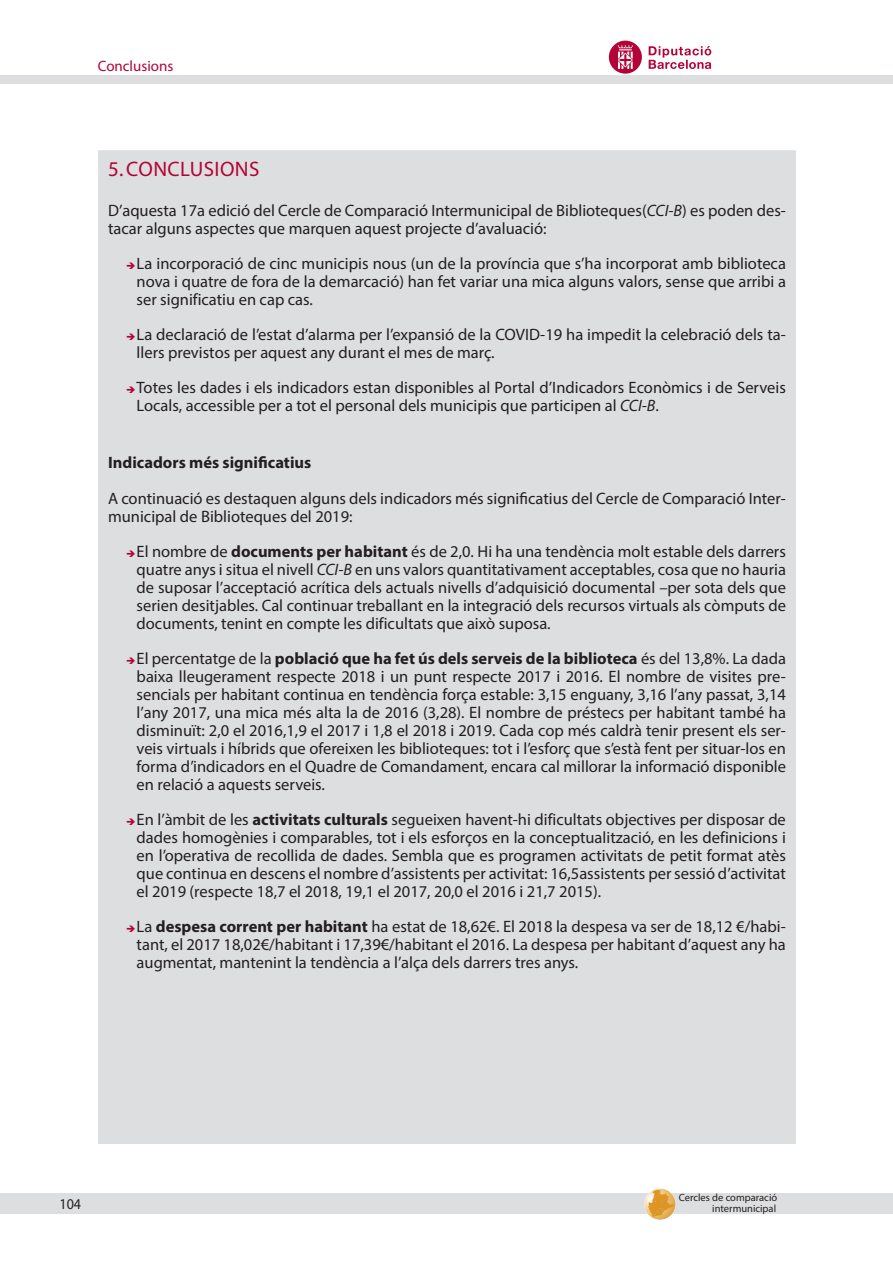
<style>
.page{position:relative;width:893px;height:1263px;background:#fff}
.page>*{position:absolute;margin:0;border:0;box-sizing:border-box;transform-origin:0 0}
.t1{font:21px "Myriad Pro";letter-spacing:.02em;color:#b30437}
.t2{font:16.5px/18px "Myriad Pro";color:#231f20;text-align:justify}
.t3{font:700 16.5px "Myriad Pro";color:#231f20}
.t4{font:15px "Myriad Pro";color:#b30437}
.t5{font:15px "Myriad Pro";color:#231f20;scale:.94 1}
.t6{font:10.5px "Myriad Pro";color:#231f20}
.s1{font-style:italic}
.s2{font-weight:700}
</style>
<div class="page">
<div style="left:0;top:1193px;width:893px;height:21px;background:#dddee0"></div>
<div style="left:0;top:75px;width:893px;height:8px;background:#dddee0"></div>
<img style="left:644px;top:1188px;width:32px;height:32px">
<svg style="left:649px;top:46px;width:62px;height:23px"></svg>
<svg style="left:609px;top:41px;width:33px;height:32px"></svg>
<div style="left:99px;top:151px;width:696px;height:992px;background:#dddee0"></div>
<p class="t4" style="left:98px;top:57px;width:77px">Conclusions</p>
<p class="t1" style="left:108px;top:156px;width:153px">5.CONCLUSIONS</p>
<p class="t2" style="left:108px;top:201px;width:679px">D’aquesta 17a edició del Cercle de Comparació Intermunicipal de Biblioteques(<span class="s1">CCI-B</span>) es poden des&shy;tacar alguns aspectes que marquen aquest projecte d’avaluació:</p>
<p class="t2" style="left:137px;top:254px;width:651px">La incorporació de cinc municipis nous (un de la província que s’ha incorporat amb biblioteca nova i quatre de fora de la demarcació) han fet variar una mica alguns valors, sense que arribi a ser significatiu en cap cas.</p>
<p class="t2" style="left:137px;top:325px;width:651px">La declaració de l’estat d’alarma per l’expansió de la COVID-19 ha impedit la celebració dels ta&shy;llers previstos per aquest any durant el mes de març.</p>
<p class="t2" style="left:137px;top:378px;width:651px">Totes les dades i els indicadors estan disponibles al Portal d’Indicadors Econòmics i de Serveis<br>Locals, accessible per a tot el personal dels municipis que participen al <span class="s1">CCI-B</span>.</p>
<p class="t3" style="left:108px;top:452px;width:205px">Indicadors més significatius</p>
<p class="t2" style="left:108px;top:489px;width:679px">A continuació es destaquen alguns dels indicadors més significatius del Cercle de Comparació Inter&shy;municipal de Biblioteques del 2019:</p>
<p class="t2" style="left:137px;top:542px;width:651px">El nombre de <span class="s2">documents per habitant</span> és de 2,0. Hi ha una tendència molt estable dels darrers quatre anys i situa el nivell <span class="s1">CCI-B</span> en uns valors quantitativament acceptables, cosa que no hauria de suposar l’acceptació acrítica dels actuals nivells d’adquisició documental –per sota dels que serien desitjables. Cal continuar treballant en la integració dels recursos virtuals als còmputs de documents, tenint en compte les dificultats que això suposa.</p>
<p class="t2" style="left:137px;top:649px;width:651px">El percentatge de la <span class="s2">població que ha fet ús dels serveis de la biblioteca</span> és del 13,8%. La dada baixa lleugerament respecte 2018 i un punt respecte 2017 i 2016. El nombre de visites pre&shy;sencials per habitant continua en tendència força estable: 3,15 enguany, 3,16 l’any passat, 3,14 l’any 2017, una mica més alta la de 2016 (3,28). El nombre de préstecs per habitant també ha disminuït: 2,0 el 2016,1,9 el 2017 i 1,8 el 2018 i 2019. Cada cop més caldrà tenir present els ser&shy;veis virtuals i híbrids que ofereixen les biblioteques: tot i l’esforç que s’està fent per situar-los en forma d’indicadors en el Quadre de Comandament, encara cal millorar la informació disponible en relació a aquests serveis.</p>
<p class="t2" style="left:137px;top:810px;width:651px">En l’àmbit de les <span class="s2">activitats culturals</span> segueixen havent-hi dificultats objectives per disposar de dades homogènies i comparables, tot i els esforços en la conceptualització, en les definicions i en l’operativa de recollida de dades. Sembla que es programen activitats de petit format atès que continua en descens el nombre d’assistents per activitat: 16,5assistents per sessió d’activitat el 2019 (respecte 18,7 el 2018, 19,1 el 2017, 20,0 el 2016 i 21,7 2015).</p>
<p class="t2" style="left:137px;top:917px;width:651px">La <span class="s2">despesa corrent per habitant</span> ha estat de 18,62€. El 2018 la despesa va ser de 18,12 €/habi&shy;tant, el 2017 18,02€/habitant i 17,39€/habitant el 2016. La despesa per habitant d’aquest any ha augmentat, mantenint la tendència a l’alça dels darrers tres anys.</p>
<p class="t6" style="left:679px;top:1191px;width:100px">Cercles de comparació</p>
<p class="t5" style="left:60px;top:1195px;width:25px">104</p>
<p class="t6" style="left:712px;top:1201px;width:65px">intermunicipal</p>
</div>
